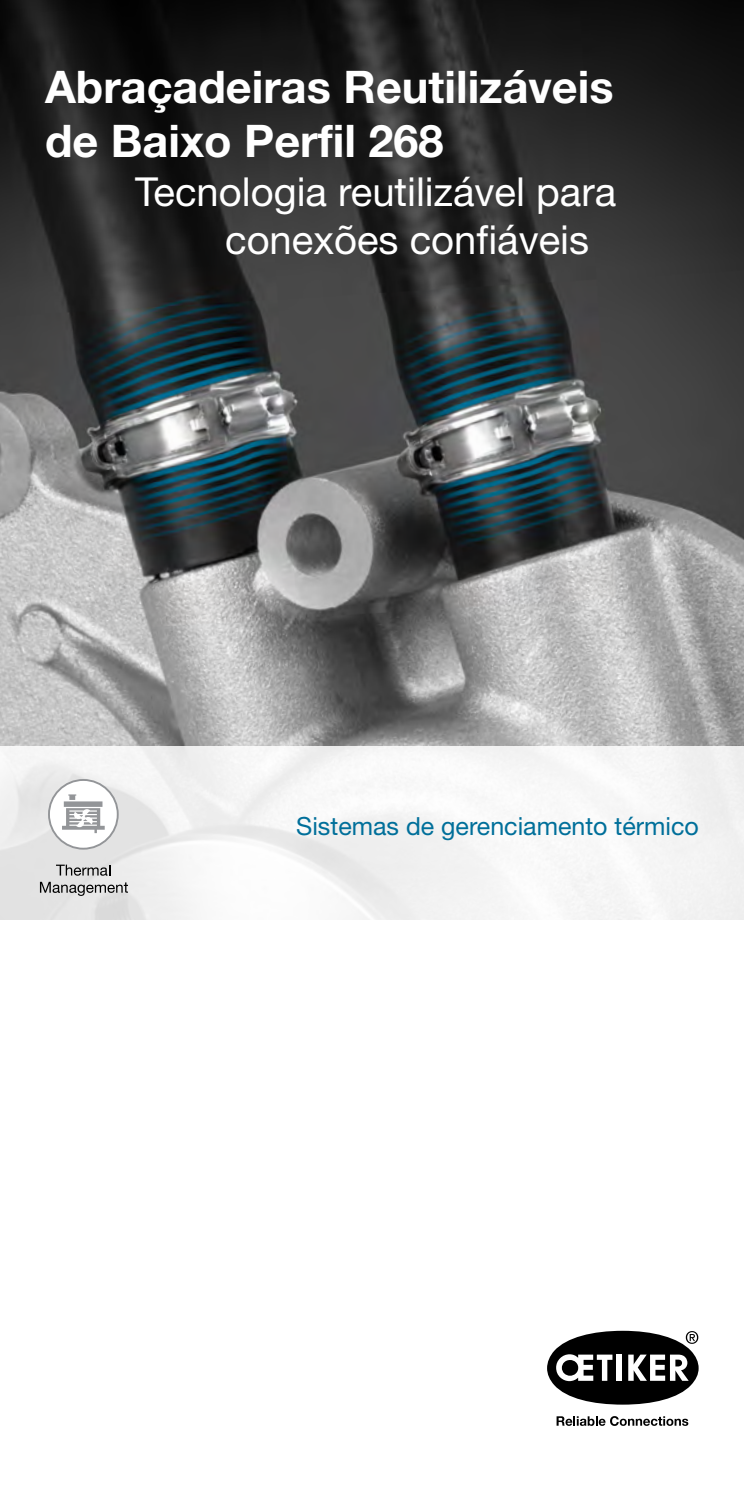
<style>
.page{position:relative;width:744px;height:1489px;background:#fff}
.page>*{position:absolute;margin:0;border:0;box-sizing:border-box;transform-origin:0 0}
.t1{font:700 45px/54px "Helvetica Neue LT Pro";color:#fff}
.t2{font:40px/48px "Helvetica Neue LT Pro";color:#fff}
.t3{font:25px "Helvetica Neue LT Pro";color:#006f9a}
</style>
<div class="page">
<img style="left:0;top:0;width:743px;height:746px">
<svg style="left:547px;top:1330px;width:151px;height:74px"></svg>
<svg style="left:556px;top:1416px;width:132px;height:10px"></svg>
<div style="left:0;top:746px;width:743px;height:173px;background:linear-gradient(to right,#ededed,#f9f9f9)"></div>
<svg style="left:48px;top:779px;width:71px;height:70px"></svg>
<svg style="left:56px;top:864px;width:54px;height:11px"></svg>
<svg style="left:40px;top:882px;width:88px;height:14px"></svg>
<p class="t1" style="left:45px;top:59px;width:570px">Abraçadeiras Reutilizáveis de Baixo Perfil 268</p>
<p class="t2" style="left:225px;top:166px;width:392px;text-indent:-90px">Tecnologia reutilizável para conexões confiáveis</p>
<p class="t3" style="left:296px;top:810px;width:404px">Sistemas de gerenciamento térmico</p>
</div>
